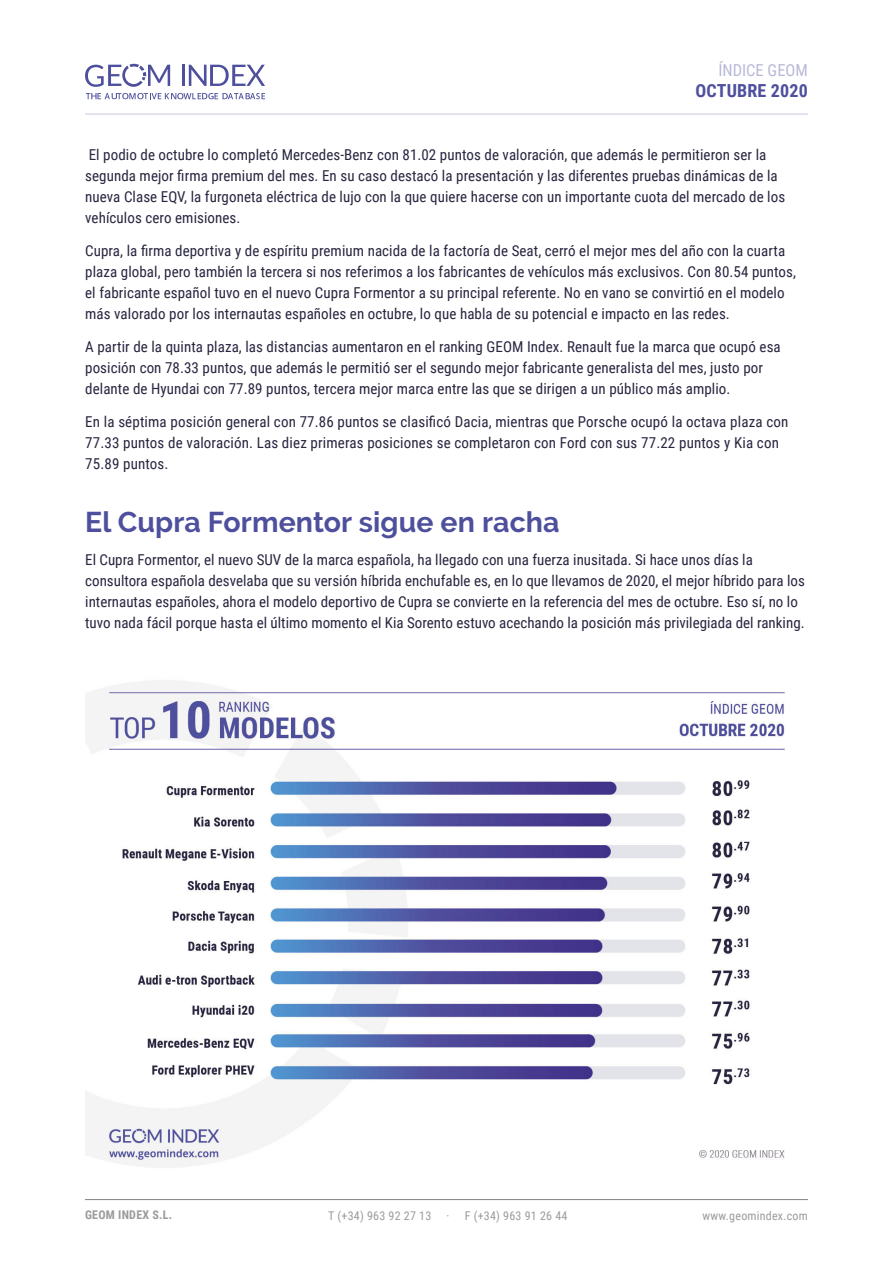
<style>
.page{position:relative;width:893px;height:1263px;background:#fff}
.page>*{position:absolute;margin:0;border:0;box-sizing:border-box;transform-origin:0 0}
.titulares{font:700 28.5px "Raleway";letter-spacing:.005em;color:#4e4f9d}
.t1{font:700 18px "Roboto Condensed";letter-spacing:.01em;color:#4e4f9d}
.t2{font:16.5px "Roboto Condensed";color:#b8b9d8}
.Texto_común_-_párraf{font:15px/21px "Roboto Condensed";letter-spacing:.005em;color:#27253f}
.t3{font:12px "Roboto Condensed";letter-spacing:.02em;color:#9b9b9b}
.t4{font:700 12px "Roboto Condensed";letter-spacing:.02em;color:#9b9b9b}
</style>
<div class="page">
<hr style="left:85px;top:1199px;width:723px;height:1px;background:#808285">
<hr style="left:85px;top:113px;width:723px;height:2px;background:#cacae2">
<svg style="left:85px;top:64px;width:85px;height:23px"></svg>
<hr style="left:182px;top:65px;width:2px;height:21px;background:#4e4f9d">
<svg style="left:189px;top:65px;width:76px;height:21px"></svg>
<svg style="left:86px;top:93px;width:179px;height:6px"></svg>
<img style="left:85px;top:681px;width:700px;height:486px">
<p class="t2" style="left:718px;top:59px;width:91px">ÍNDICE GEOM</p>
<p class="t1" style="left:695px;top:78px;width:114px">OCTUBRE 2020</p>
<p class="Texto_común_-_párraf" style="left:85px;top:144px;width:701px">El podio de octubre lo completó Mercedes-Benz con 81.02 puntos de valoración, que además le permitieron ser la segunda mejor firma premium del mes. En su caso destacó la presentación y las diferentes pruebas dinámicas de la nueva Clase EQV, la furgoneta eléctrica de lujo con la que quiere hacerse con un importante cuota del mercado de los vehículos cero emisiones.</p>
<p class="Texto_común_-_párraf" style="left:85px;top:240px;width:712px">Cupra, la firma deportiva y de espíritu premium nacida de la factoría de Seat, cerró el mejor mes del año con la cuarta plaza global, pero también la tercera si nos referimos a los fabricantes de vehículos más exclusivos. Con 80.54 puntos, el fabricante español tuvo en el nuevo Cupra Formentor a su principal referente. No en vano se convirtió en el modelo más valorado por los internautas españoles en octubre, lo que habla de su potencial e impacto en las redes.</p>
<p class="Texto_común_-_párraf" style="left:85px;top:336px;width:697px">A partir de la quinta plaza, las distancias aumentaron en el ranking GEOM Index. Renault fue la marca que ocupó esa posición con 78.33 puntos, que además le permitió ser el segundo mejor fabricante generalista del mes, justo por delante de Hyundai con 77.89 puntos, tercera mejor marca entre las que se dirigen a un público más amplio.</p>
<p class="Texto_común_-_párraf" style="left:85px;top:411px;width:705px">En la séptima posición general con 77.86 puntos se clasificó Dacia, mientras que Porsche ocupó la octava plaza con<br>77.33 puntos de valoración. Las diez primeras posiciones se completaron con Ford con sus 77.22 puntos y Kia con<br>75.89 puntos.</p>
<p class="titulares" style="left:85px;top:506px;width:476px">El Cupra Formentor sigue en racha</p>
<p class="Texto_común_-_párraf" style="left:85px;top:549px;width:721px">El Cupra Formentor, el nuevo SUV de la marca española, ha llegado con una fuerza inusitada. Si hace unos días la consultora española desvelaba que su versión híbrida enchufable es, en lo que llevamos de 2020, el mejor híbrido para los internautas españoles, ahora el modelo deportivo de Cupra se convierte en la referencia del mes de octubre. Eso sí, no lo tuvo nada fácil porque hasta el último momento el Kia Sorento estuvo acechando la posición más privilegiada del ranking.</p>
<p class="t4" style="left:85px;top:1206px;width:89px">GEOM INDEX S.L.</p>
<p class="t3" style="left:328px;top:1207px;width:105px">T (+34) 963 92 27 13</p>
<p class="t3" style="left:447px;top:1207px;width:122px">· F (+34) 963 91 26 44</p>
<p class="t3" style="left:702px;top:1207px;width:107px">www.geomindex.com</p>
</div>
